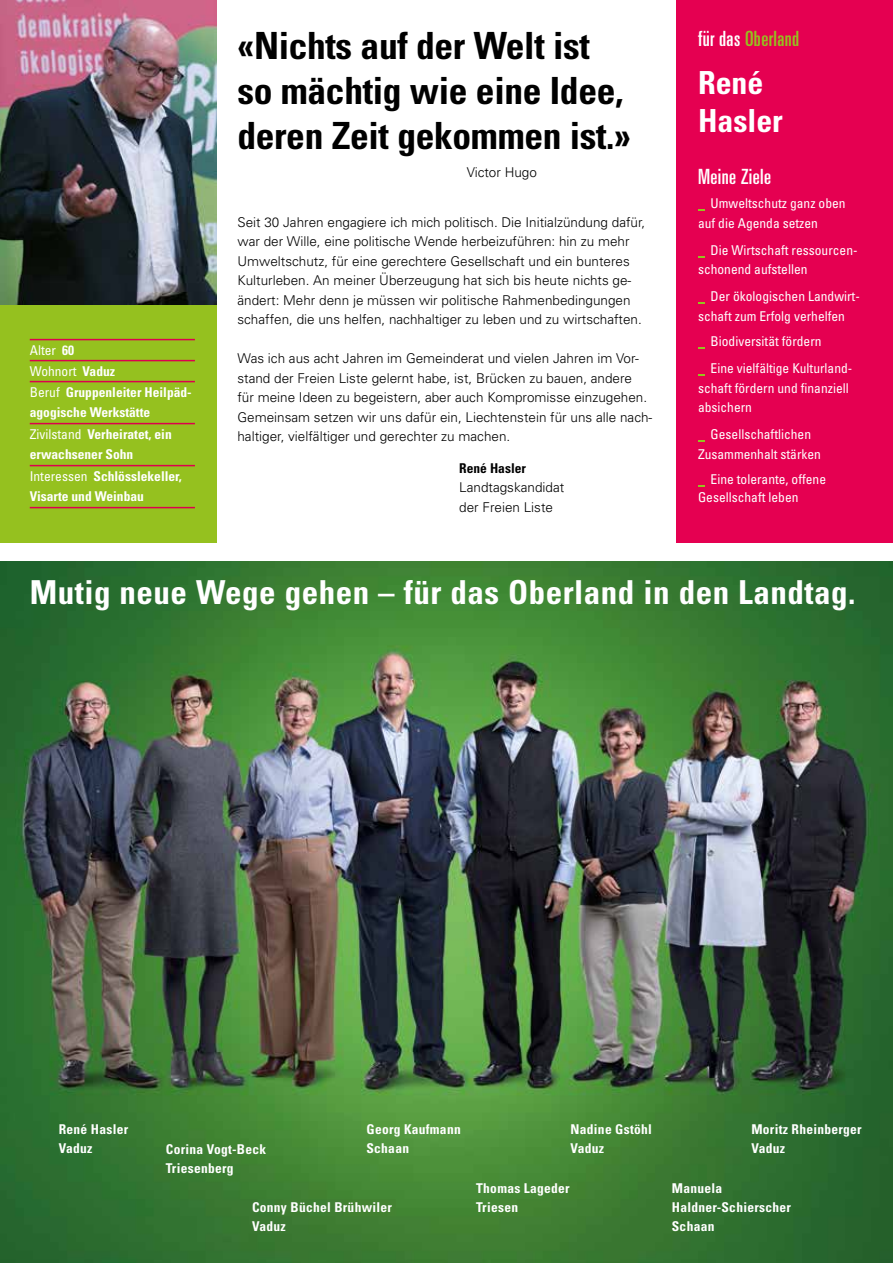
<style>
.page{position:relative;width:893px;height:1263px;background:#fff}
.page>*{position:absolute;margin:0;border:0;box-sizing:border-box;transform-origin:0 0}
.t1{font:700 condensed 37.5px/45px "Univers";letter-spacing:-.01em;color:#000}
.t2{font:700 condensed 33px "Univers";letter-spacing:.015em;color:#fff}
.t3{font:700 condensed 31.8px/37.8px "Univers";color:#fff}
.t4{font:ultra-condensed 21px "Univers";letter-spacing:.02em;color:#95c11f}
.t5{font:ultra-condensed 21px "Univers";letter-spacing:.02em;color:#fff}
.t6{font:300 13.5px/19.5px "Univers";color:#000}
.t7{font:condensed 13.5px/19.5px "Univers";color:#fff}
.t8{font:700 condensed 13.5px/19px "Univers";letter-spacing:.02em;color:#fff}
.t9{font:700 condensed 13.5px/21px "Univers";color:#fff}
.t10{font:700 condensed 13.5px "Univers";color:#000}
.s1{font-weight:400}
.s2{color:#fff}
</style>
<div class="page">
<div style="left:677px;top:0;width:216px;height:543px;background:#e50051"></div>
<div style="left:0;top:0;width:216px;height:543px;background:#95c11f"></div>
<img style="left:0;top:0;width:216px;height:304px">
<hr style="left:30px;top:339px;width:165px;height:1px;background:#dd004e">
<hr style="left:30px;top:360px;width:165px;height:1px;background:#dd004e">
<hr style="left:30px;top:381px;width:165px;height:1px;background:#dd004e">
<hr style="left:30px;top:423px;width:165px;height:1px;background:#dd004e">
<hr style="left:30px;top:465px;width:165px;height:1px;background:#dd004e">
<hr style="left:30px;top:507px;width:165px;height:1px;background:#dd004e">
<svg style="left:698px;top:209px;width:7px;height:2px"></svg>
<svg style="left:698px;top:256px;width:7px;height:2px"></svg>
<svg style="left:698px;top:302px;width:7px;height:2px"></svg>
<svg style="left:698px;top:347px;width:7px;height:2px"></svg>
<svg style="left:698px;top:374px;width:7px;height:2px"></svg>
<svg style="left:698px;top:440px;width:7px;height:2px"></svg>
<svg style="left:698px;top:485px;width:7px;height:2px"></svg>
<img style="left:0;top:561px;width:893px;height:702px">
<p class="t9" style="left:30px;top:340px;width:163px"><span class="s1">Alter</span> 60<br><span class="s1">Wohnort</span> Vaduz<br><span class="s1">Beruf</span> Gruppenleiter Heilpäd-</p>
<p class="t9" style="left:30px;top:401px;width:143px;line-height:22.5px">agogische Werkstätte<br><span class="s1">Zivilstand</span> Verheiratet, ein</p>
<p class="t9" style="left:30px;top:443px;width:154px;line-height:22.5px">erwachsener Sohn<br><span class="s1">Interessen</span> Schlösslekeller,</p>
<p class="t9" style="left:30px;top:485px;width:116px">Visarte und Weinbau</p>
<h3 class="t4" style="left:698px;top:27px;width:103px"><span class="s2">für das</span> Oberland</h3>
<h1 class="t1" style="left:237px;top:23px;width:395px">«Nichts auf der Welt ist so mächtig wie eine Idee, deren Zeit gekommen ist.»</h1>
<p class="t6" style="left:467px;top:162px;width:72px">Victor Hugo</p>
<h3 class="t5" style="left:698px;top:165px;width:75px">Meine Ziele</h3>
<p class="t7" style="left:698px;top:194px;width:149px;text-indent:13px">Umweltschutz ganz oben auf die Agenda setzen</p>
<p class="t7" style="left:698px;top:240px;width:161px;text-indent:13px">Die Wirtschaft ressourcen&shy;schonend aufstellen</p>
<p class="t7" style="left:698px;top:287px;width:163px;text-indent:13px">Der ökologischen Landwirt&shy;schaft zum Erfolg verhelfen</p>
<p class="t7" style="left:711px;top:328px;width:143px;line-height:27px">Biodiversität fördern<br>Eine vielfältige Kulturland-</p>
<p class="t7" style="left:698px;top:378px;width:152px">schaft fördern und finanziell absichern</p>
<p class="t7" style="left:698px;top:425px;width:124px;text-align:center">Gesellschaftlichen<br>Zusammenhalt stärken</p>
<p class="t7" style="left:698px;top:470px;width:130px;line-height:18px;text-indent:13px">Eine tolerante, offene<br>Gesellschaft leben</p>
<h3 class="t3" style="left:698px;top:64px;width:86px">René<br>Hasler</h3>
<p class="t6" style="left:237px;top:212px;width:409px">Seit 30 Jahren engagiere ich mich politisch. Die Initialzündung dafür, war der Wille, eine politische Wende herbeizuführen: hin zu mehr Umweltschutz, für eine gerechtere Gesellschaft und ein bunteres Kulturleben. An meiner Überzeugung hat sich bis heute nichts ge&shy;ändert: Mehr denn je müssen wir politische Rahmenbedingungen schaffen, die uns helfen, nachhaltiger zu leben und zu wirtschaften.</p>
<p class="t6" style="left:237px;top:349px;width:416px">Was ich aus acht Jahren im Gemeinderat und vielen Jahren im Vor&shy;stand der Freien Liste gelernt habe, ist, Brücken zu bauen, andere<br>für meine Ideen zu begeistern, aber auch Kompromisse einzugehen.<br>Gemeinsam setzen wir uns dafür ein, Liechtenstein für uns alle nach&shy;haltiger, vielfältiger und gerechter zu machen.</p>
<p class="t10" style="left:459px;top:460px;width:68px">René Hasler</p>
<p class="t6" style="left:459px;top:478px;width:107px">Landtagskandidat der Freien Liste</p>
<h2 class="t2" style="left:30px;top:572px;width:827px">Mutig neue Wege gehen – für das Oberland in den Landtag.</h2>
<p class="t8" style="left:59px;top:1119px;width:71px">René Hasler<br>Vaduz</p>
<p class="t8" style="left:166px;top:1139px;width:102px">Corina Vogt-Beck<br>Triesenberg</p>
<p class="t8" style="left:366px;top:1119px;width:96px">Georg Kaufmann<br>Schaan</p>
<p class="t8" style="left:571px;top:1119px;width:83px">Nadine Gstöhl<br>Vaduz</p>
<p class="t8" style="left:751px;top:1120px;width:112px">Moritz Rheinberger<br>Vaduz</p>
<p class="t8" style="left:476px;top:1178px;width:95px">Thomas Lageder</p>
<p class="t8" style="left:252px;top:1198px;width:141px">Conny Büchel Brühwiler</p>
<p class="t8" style="left:476px;top:1197px;width:43px">Triesen</p>
<p class="t8" style="left:252px;top:1217px;width:35px">Vaduz</p>
<p class="t8" style="left:672px;top:1178px;width:121px">Manuela<br>Haldner-Schierscher<br>Schaan</p>
</div>
